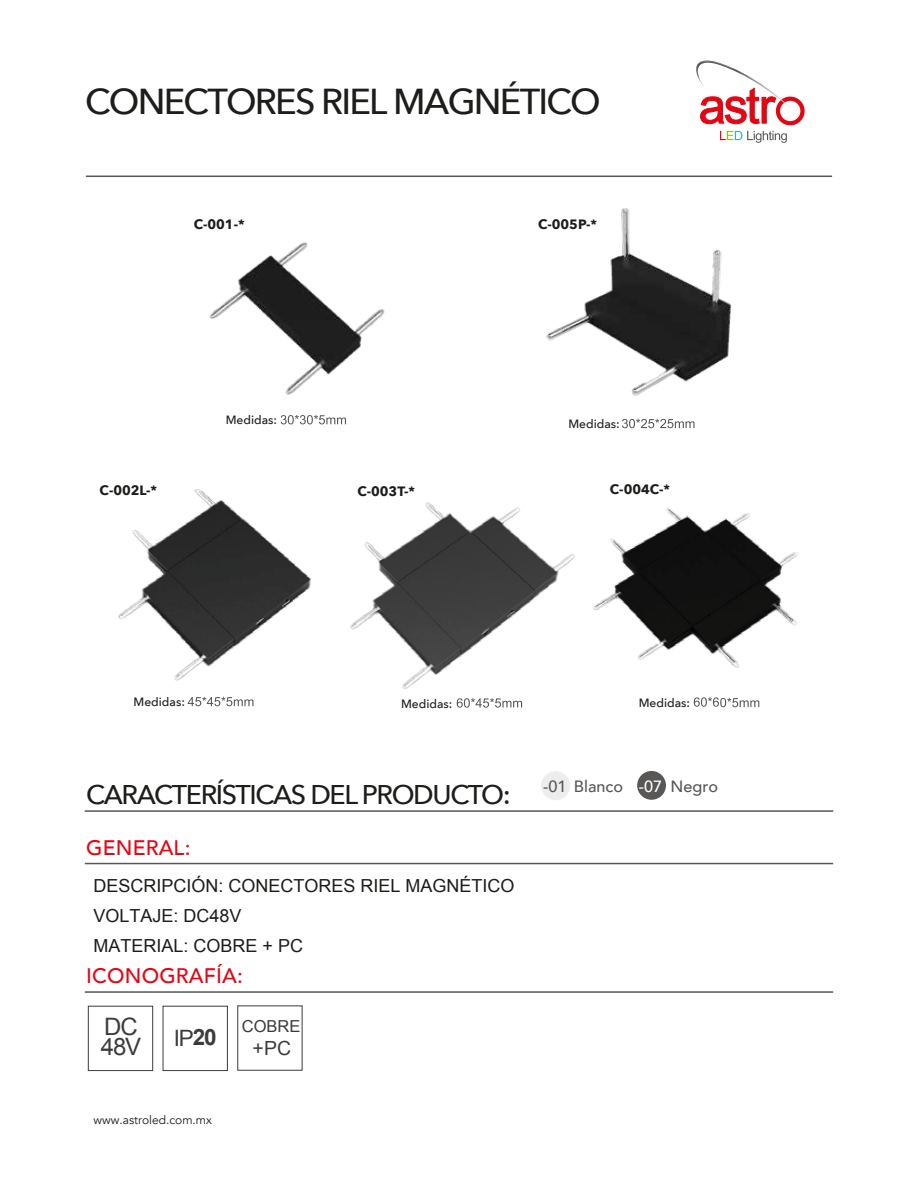
<style>
.page{position:relative;width:918px;height:1188px;background:#fff}
.page>*{position:absolute;margin:0;border:0;box-sizing:border-box;transform-origin:0 0}
.t1{font:500 36px "Avenir Next";letter-spacing:-.05em;color:#1d1d1b}
.t2{font:500 27px "Avenir Next";letter-spacing:-.05em;color:#1d1d1b}
.t3{font:24px/19.5px "Arial";color:#3c3c3b}
.t4{font:22.5px "Arial";color:#3c3c3b}
.t5{font:500 21px "Avenir";letter-spacing:.01em;color:#e30613}
.t6{font:19.5px "Arial";color:#3c3c3b}
.t7{font:18px/30px "Arial";color:#1d1d1b}
.t8{font:16.5px "Arial";color:#3c3c3b}
.t9{font:500 16.2px "Avenir";color:#585756}
.t10{font:700 13.5px "Avenir Next";color:#1d1d1b}
.t11{font:500 12px "Avenir Next";color:#1d1d1b}
.t12{font:12px "Avenir";color:#1d1d1b}
.s1{font-weight:700}
.s2{color:#fff}
</style>
<div class="page">
<hr style="left:86px;top:176px;width:746px;height:1px;background:#575756">
<svg style="left:696px;top:60px;width:109px;height:83px"></svg>
<hr style="left:85px;top:991px;width:748px;height:2px;background:#575756">
<div style="left:88px;top:1006px;width:65px;height:65px;border:1px solid #3c3c3b"></div>
<div style="left:163px;top:1006px;width:65px;height:65px;border:1px solid #3c3c3b"></div>
<div style="left:237px;top:1005px;width:66px;height:66px;border:1px solid #3c3c3b"></div>
<hr style="left:85px;top:810px;width:748px;height:2px;background:#575756">
<hr style="left:85px;top:863px;width:748px;height:1px;background:#575756">
<div style="left:541px;top:771px;width:29px;height:29px;background:#ededed;border-radius:50%"></div>
<div style="left:637px;top:771px;width:29px;height:29px;background:#585756;border-radius:50%"></div>
<svg style="left:281px;top:422px;width:65px;height:2px"></svg>
<svg style="left:188px;top:697px;width:65px;height:9px"></svg>
<svg style="left:457px;top:698px;width:65px;height:10px"></svg>
<svg style="left:694px;top:697px;width:65px;height:10px"></svg>
<img style="left:593px;top:507px;width:205px;height:161px">
<img style="left:350px;top:502px;width:225px;height:187px">
<img style="left:118px;top:489px;width:193px;height:192px">
<img style="left:546px;top:208px;width:186px;height:221px">
<img style="left:210px;top:242px;width:175px;height:180px">
<h1 class="t1" style="left:85px;top:71px;width:517px">CONECTORES RIEL MAGNÉTICO</h1>
<p class="t10" style="left:194px;top:212px;width:52px">C-001-*</p>
<p class="t10" style="left:538px;top:213px;width:61px">C-005P-*</p>
<p class="t11" style="left:226px;top:410px;width:53px">Medidas:</p>
<p class="t11" style="left:568px;top:414px;width:53px">Medidas:</p>
<p class="t10" style="left:100px;top:478px;width:59px">C-002L-*</p>
<p class="t10" style="left:357px;top:480px;width:59px">C-003T-*</p>
<p class="t10" style="left:610px;top:478px;width:62px">C-004C-*</p>
<p class="t11" style="left:134px;top:692px;width:53px">Medidas:</p>
<p class="t11" style="left:401px;top:693px;width:53px">Medidas:</p>
<p class="t11" style="left:639px;top:692px;width:53px">Medidas:</p>
<h2 class="t2" style="left:86px;top:772px;width:426px">CARACTERÍSTICAS DEL PRODUCTO:</h2>
<p class="t5" style="left:86px;top:829px;width:106px">GENERAL:</p>
<p class="t7" style="left:94px;top:871px;width:423px">DESCRIPCIÓN: CONECTORES RIEL MAGNÉTICO<br>VOLTAJE: DC48V<br>MATERIAL: COBRE + PC</p>
<p class="t5" style="left:86px;top:958px;width:158px">ICONOGRAFÍA:</p>
<h3 class="t3" style="left:101px;top:1017px;width:42px">DC<br>48V</h3>
<p class="t4" style="left:174px;top:1023px;width:44px">IP<span class="s1">20</span></p>
<p class="t8" style="left:242px;top:1015px;width:60px">COBRE</p>
<p class="t6" style="left:253px;top:1036px;width:40px">+PC</p>
<p class="t12" style="left:94px;top:1113px;width:120px">www.astroled.com.mx</p>
<p class="t9" style="left:543px;top:772px;width:176px">-01 Blanco <span class="s2">-07</span> Negro</p>
</div>
